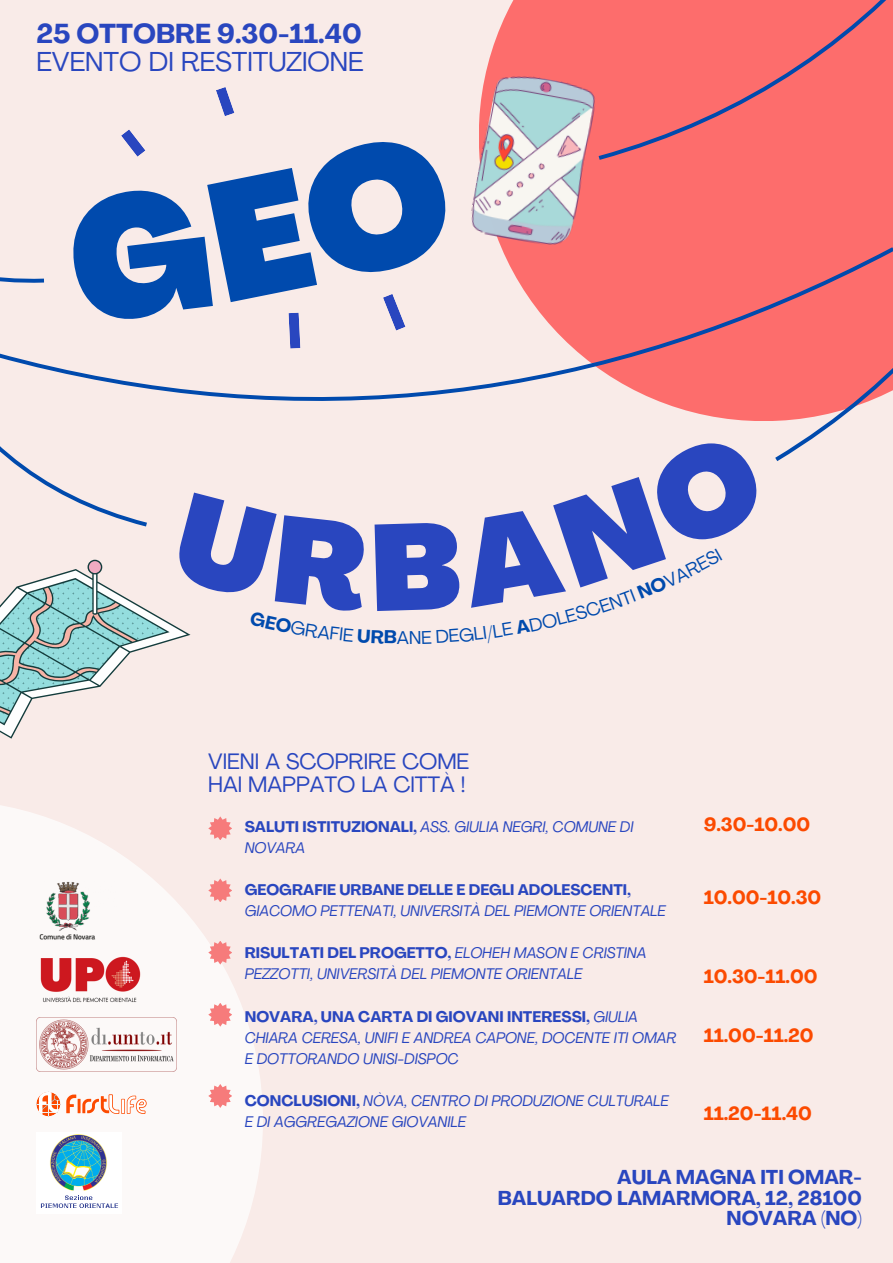
<style>
.page{position:relative;width:893px;height:1263px;background:#f9ebe8}
.page>*{position:absolute;margin:0;border:0;box-sizing:border-box;transform-origin:0 0}
.t1{font:27px "Agrandir";color:#2946bf}
.t2{font:700 27px "Agrandir";color:#2946bf}
.t3{font:22.05px/23px "Agrandir";color:#2946bf}
.t4{font:700 19.8px/20.7px "Agrandir";color:#2946bf;text-align:right}
.t5{font:700 18.83px "Agrandir";color:#fc4a00}
.t6{font:18.23px "Agrandir";color:#004aad}
.t7{font:italic 15.15px/21.1px "Agrandir";color:#2946bf}
.s1{font-weight:700;font-style:normal}
</style>
<div class="page">
<svg style="left:486px;top:0;width:106px;height:70px;background:#fc7b7a"></svg>
<div style="left:0;top:800px;width:263px;height:463px;background:linear-gradient(to right,#fcf9f8,#fbf3f1)"></div>
<img style="left:36px;top:955px;width:108px;height:50px">
<img style="left:479px;top:70px;width:113px;height:55px">
<svg style="left:216px;top:87px;width:18px;height:29px"></svg>
<img style="left:17px;top:881px;width:99px;height:62px">
<svg style="left:208px;top:816px;width:24px;height:24px"></svg>
<svg style="left:208px;top:878px;width:24px;height:24px"></svg>
<svg style="left:208px;top:940px;width:24px;height:24px"></svg>
<svg style="left:208px;top:1003px;width:24px;height:24px"></svg>
<img style="left:36px;top:1132px;width:86px;height:81px">
<img style="left:36px;top:1017px;width:140px;height:54px">
<svg style="left:36px;top:1092px;width:24px;height:24px"></svg>
<svg style="left:66px;top:1094px;width:81px;height:20px"></svg>
<svg style="left:208px;top:1084px;width:24px;height:24px"></svg>
<div style="left:592px;top:0;width:301px;height:129px;background:#fd6d6c"></div>
<svg style="left:771px;top:129px;width:122px;height:332px;background:#f57d7f"></svg>
<svg style="left:0;top:125px;width:771px;height:614px"></svg>
<p class="t2" style="left:36px;top:23px;width:327px">25 OTTOBRE 9.30-11.40</p>
<p class="t1" style="left:36px;top:51px;width:329px">EVENTO DI RESTITUZIONE</p>
<p class="t6" style="left:397px;top:630px;width:14px">A</p>
<h2 class="t3" style="left:208px;top:752px;width:262px">VIENI A SCOPRIRE COME<br>HAI MAPPATO LA CITTÀ !</h2>
<p class="t7" style="left:245px;top:818px;width:390px"><span class="s1">SALUTI ISTITUZIONALI,</span> ASS. GIULIA NEGRI, COMUNE DI<br>NOVARA</p>
<p class="t7" style="left:245px;top:881px;width:422px"><span class="s1">GEOGRAFIE URBANE DELLE E DEGLI ADOLESCENTI,<br></span>GIACOMO PETTENATI, UNIVERSITÀ DEL PIEMONTE ORIENTALE</p>
<h6 class="t7" style="left:245px;top:944px;width:403px"><span class="s1">RISULTATI DEL PROGETTO,</span> ELOHEH MASON E CRISTINA<br>PEZZOTTI, UNIVERSITÀ DEL PIEMONTE ORIENTALE</h6>
<h6 class="t7" style="left:245px;top:1007px;width:433px"><span class="s1">NOVARA, UNA CARTA DI GIOVANI INTERESSI,</span> GIULIA<br>CHIARA CERESA, UNIFI E ANDREA CAPONE, DOCENTE ITI OMAR<br>E DOTTORANDO UNISI-DISPOC</h6>
<h6 class="t7" style="left:245px;top:1091px;width:425px"><span class="s1">CONCLUSIONI,</span> NÒVA, CENTRO DI PRODUZIONE CULTURALE<br>E DI AGGREGAZIONE GIOVANILE</h6>
<h6 class="t5" style="left:703px;top:817px;width:108px">9.30-10.00</h6>
<h6 class="t5" style="left:703px;top:890px;width:119px">10.00-10.30</h6>
<p class="t5" style="left:703px;top:968px;width:115px">10.30-11.00</p>
<p class="t5" style="left:703px;top:1027px;width:111px">11.00-11.20</p>
<p class="t5" style="left:703px;top:1106px;width:110px">11.20-11.40</p>
<p class="t4" style="left:498px;top:1168px;width:365px">AULA MAGNA ITI OMAR-<br>BALUARDO LAMARMORA, 12, 28100<br>NOVARA (NO)</p>
</div>
